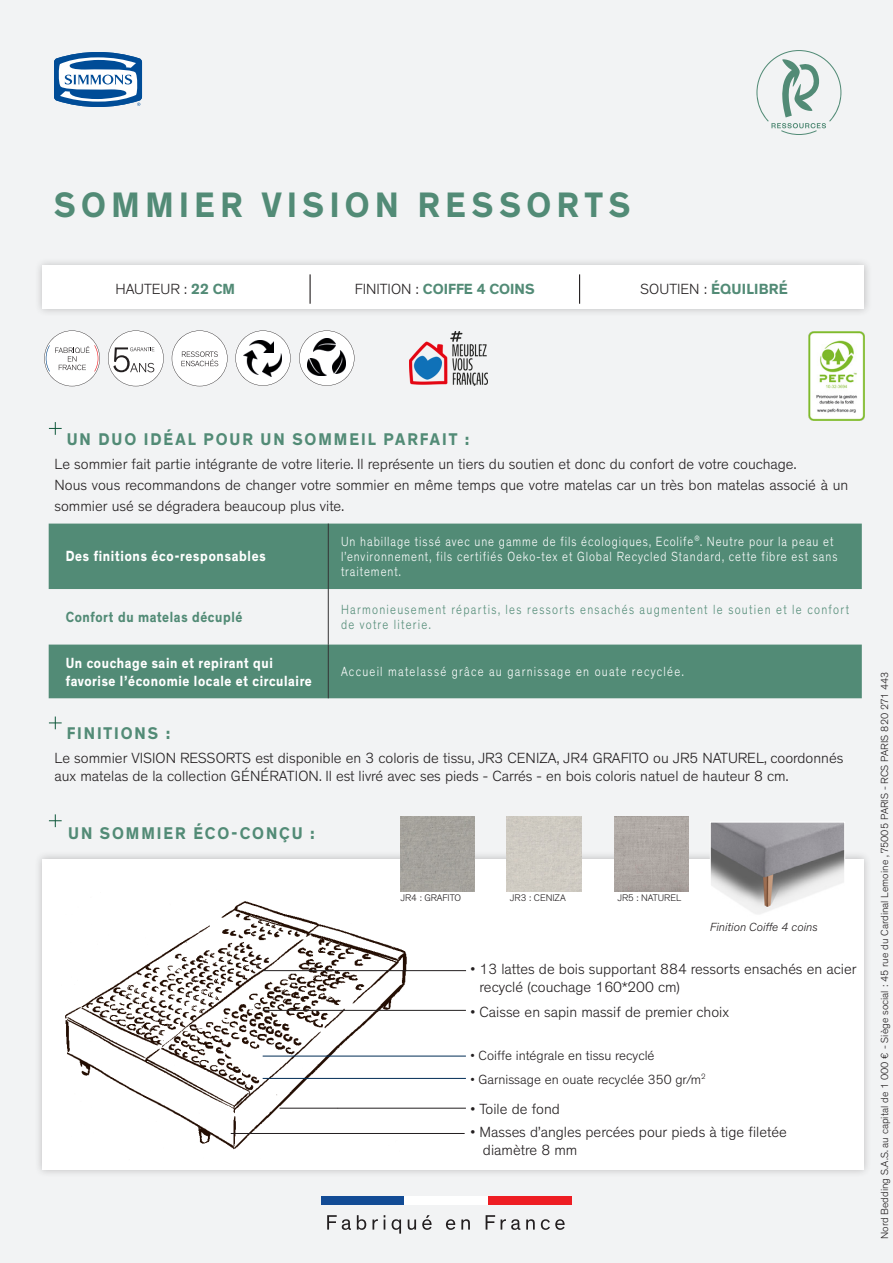
<style>
.page{position:relative;width:893px;height:1263px;background:#f2f3f4}
.page>*{position:absolute;margin:0;border:0;box-sizing:border-box;transform-origin:0 0}
.Sous_Titres_Tableau{font:700 36px "Theinhardt";letter-spacing:.165em;color:#528b76;scale:.94 1}
.Sous_Titres_Tableau-2{font:700 17.25px "Theinhardt";letter-spacing:.12em;color:#528b76;scale:.94 1}
.t1{font:300 15px/18px "Theinhardt";color:#231f20}
.Tableau_Titre{font:700 15px/18px "Theinhardt";letter-spacing:.05em;color:#fff;scale:.85 1}
.Text_PageProduit_Gen{font:700 15px "Theinhardt";letter-spacing:.055em;color:#fff;scale:.85 1}
.Tableau_Titre-2{font:700 15px "Theinhardt";letter-spacing:.035em;color:#528b76;scale:.85 1}
.Tableau_Titre-3{font:700 15px "Theinhardt";color:#528b76}
.Tableau_Titre-4{font:700 15px "Theinhardt";letter-spacing:.015em;color:#528b76}
.Bénéfice_conso_Texte{font:300 13.5px/15.3px "Theinhardt";letter-spacing:.08em;color:#fff;scale:.85 1}
.Tableau_Paragraphe{font:300 13.5px/15.3px "Theinhardt";letter-spacing:.11em;color:#528b76;scale:.85 1}
.t2{font:300 13.5px "Theinhardt";color:#231f20}
.Bénéfice_conso_Texte-2{font:300 13.5px "Theinhardt";letter-spacing:.11em;color:#fff;scale:.85 1}
.t3{font:italic 300 12px "Theinhardt";color:#231f20}
.t4{font:300 10.5px "Theinhardt";color:#231f20}
.t5{font:300 9.75px "Theinhardt";color:#231f20}
.s1{font-weight:700;color:#528b76}
.s2{font-weight:300;color:#231f20}
</style>
<div class="page">
<div style="left:34px;top:851px;width:838px;height:326px;background:#231f20;opacity:.25"></div>
<div style="left:43px;top:859px;width:821px;height:310px;background:#fff"></div>
<svg style="left:44px;top:330px;width:56px;height:56px"></svg>
<svg style="left:108px;top:330px;width:56px;height:56px"></svg>
<img style="left:409px;top:331px;width:78px;height:55px">
<div style="left:34px;top:257px;width:838px;height:60px;background:#231f20;opacity:.25"></div>
<div style="left:43px;top:266px;width:821px;height:43px;background:#fff"></div>
<hr style="left:310px;top:274px;width:1px;height:30px;background:#231f20">
<hr style="left:579px;top:274px;width:1px;height:30px;background:#231f20">
<svg style="left:54px;top:52px;width:88px;height:55px"></svg>
<svg style="left:49px;top:814px;width:13px;height:13px"></svg>
<svg style="left:49px;top:716px;width:13px;height:13px"></svg>
<svg style="left:49px;top:422px;width:13px;height:13px"></svg>
<div style="left:321px;top:1196px;width:84px;height:9px;background:#124b95"></div>
<div style="left:405px;top:1196px;width:83px;height:9px;background:#fff"></div>
<div style="left:488px;top:1196px;width:84px;height:9px;background:#ee1d23"></div>
<svg style="left:327px;top:1215px;width:238px;height:18px"></svg>
<svg style="left:49px;top:524px;width:813px;height:174px;fill:#528b76"></svg>
<hr style="left:328px;top:524px;width:1px;height:65px;background:#333233">
<hr style="left:328px;top:589px;width:1px;height:56px;background:#333233">
<hr style="left:328px;top:645px;width:1px;height:53px;background:#333233">
<svg style="left:756px;top:50px;width:85px;height:85px"></svg>
<svg style="left:235px;top:330px;width:56px;height:56px"></svg>
<img style="left:250px;top:341px;width:24px;height:11px">
<img style="left:243px;top:351px;width:16px;height:23px">
<img style="left:263px;top:354px;width:18px;height:22px">
<svg style="left:299px;top:330px;width:55px;height:56px"></svg>
<img style="left:313px;top:339px;width:22px;height:13px">
<img style="left:307px;top:358px;width:20px;height:17px">
<img style="left:332px;top:351px;width:14px;height:23px">
<img style="left:809px;top:331px;width:55px;height:89px">
<img style="left:65px;top:891px;width:343px;height:259px">
<hr style="left:263px;top:970px;width:203px;height:1px;background:#231f20">
<hr style="left:231px;top:1133px;width:234px;height:1px;background:#231f20">
<hr style="left:263px;top:1010px;width:203px;height:1px;background:#231f20">
<hr style="left:280px;top:1108px;width:186px;height:1px;background:#231f20">
<img style="left:712px;top:824px;width:131px;height:90px">
<div style="left:710px;top:822px;width:135px;height:97px;border:1px solid #fff"></div>
<hr style="left:263px;top:1056px;width:203px;height:1px;background:#002c56">
<hr style="left:263px;top:1078px;width:203px;height:1px;background:#002c56">
<img style="left:614px;top:817px;width:75px;height:74px">
<div style="left:400px;top:817px;width:75px;height:74px;background:#a5a29c"></div>
<div style="left:507px;top:817px;width:74px;height:74px;background:#cfcac2"></div>
<svg style="left:172px;top:330px;width:56px;height:56px"></svg>
<p class="Sous_Titres_Tableau" style="left:54px;top:182px;width:615px">SOMMIER VISION RESSORTS</p>
<p class="t1" style="left:116px;top:280px;width:121px">HAUTEUR : <span class="s1">22 CM</span></p>
<p class="Tableau_Titre-3" style="left:355px;top:280px;width:181px"><span class="s2">FINITION :</span> COIFFE 4 COINS</p>
<p class="Tableau_Titre-4" style="left:640px;top:280px;width:149px"><span class="s2">SOUTIEN :</span> ÉQUILIBRÉ</p>
<p class="Sous_Titres_Tableau-2" style="left:67px;top:428px;width:430px">UN DUO IDÉAL POUR UN SOMMEIL PARFAIT :</p>
<p class="t1" style="left:55px;top:455px;width:743px">Le sommier fait partie intégrante de votre literie. Il représente un tiers du soutien et donc du confort de votre couchage.</p>
<p class="t1" style="left:55px;top:475px;width:795px;line-height:21px">Nous vous recommandons de changer votre sommier en même temps que votre matelas car un très bon matelas associé à un sommier usé se dégradera beaucoup plus vite.</p>
<p class="Text_PageProduit_Gen" style="left:66px;top:547px;width:237px">Des finitions éco-responsables</p>
<p class="Bénéfice_conso_Texte" style="left:341px;top:533px;width:585px">Un habillage tissé avec une gamme de fils écologiques, Ecolife<sup>®</sup>. Neutre pour la peau et l’environnement, fils certifiés Oeko-tex et Global Recycled Standard, cette fibre est sans traitement.</p>
<p class="Tableau_Titre-2" style="left:66px;top:607px;width:209px">Confort du matelas décuplé</p>
<p class="Tableau_Paragraphe" style="left:341px;top:602px;width:599px">Harmonieusement répartis, les ressorts ensachés augmentent le soutien et le confort de votre literie.</p>
<p class="Tableau_Titre" style="left:66px;top:654px;width:291px">Un couchage sain et repirant qui favorise l’économie locale et circulaire</p>
<p class="Bénéfice_conso_Texte-2" style="left:341px;top:664px;width:405px">Accueil matelassé grâce au garnissage en ouate recyclée.</p>
<p class="t4" style="left:879px;top:1239px;width:569px;rotate:-90deg">Nord Bedding S.A.S. au capital de 1 000 € - Siège social : 45 rue du Cardinal Lemoine , 75005 PARIS - RCS PARIS 820 271 443</p>
<p class="Sous_Titres_Tableau-2" style="left:67px;top:723px;width:112px">FINITIONS :</p>
<p class="t1" style="left:55px;top:749px;width:790px">Le sommier VISION RESSORTS est disponible en 3 coloris de tissu, JR3 CENIZA, JR4 GRAFITO ou JR5 NATUREL, coordonnés aux matelas de la collection GÉNÉRATION. Il est livré avec ses pieds - Carrés - en bois coloris natuel de hauteur 8 cm.</p>
<p class="Sous_Titres_Tableau-2" style="left:68px;top:822px;width:264px">UN SOMMIER ÉCO-CONÇU :</p>
<p class="t5" style="left:401px;top:892px;width:62px">JR4 : GRAFITO</p>
<p class="t5" style="left:510px;top:892px;width:57px">JR3 : CENIZA</p>
<p class="t5" style="left:617px;top:892px;width:66px">JR5 : NATUREL</p>
<p class="t3" style="left:710px;top:919px;width:109px">Finition Coiffe 4 coins</p>
<p class="t1" style="left:480px;top:960px;width:379px;text-indent:-9px">• 13 lattes de bois supportant 884 ressorts ensachés en acier recyclé (couchage 160*200 cm)</p>
<p class="t1" style="left:471px;top:1003px;width:260px">• Caisse en sapin massif de premier choix</p>
<p class="t2" style="left:471px;top:1047px;width:186px">• Coiffe intégrale en tissu recyclé</p>
<p class="t2" style="left:471px;top:1071px;width:237px">• Garnissage en ouate recyclée 350 gr/m<sup>2</sup></p>
<p class="t1" style="left:471px;top:1100px;width:91px">• Toile de fond</p>
<p class="t1" style="left:471px;top:1123px;width:318px">• Masses d’angles percées pour pieds à tige filetée</p>
<p class="t1" style="left:483px;top:1141px;width:96px">diamètre 8 mm</p>
</div>
